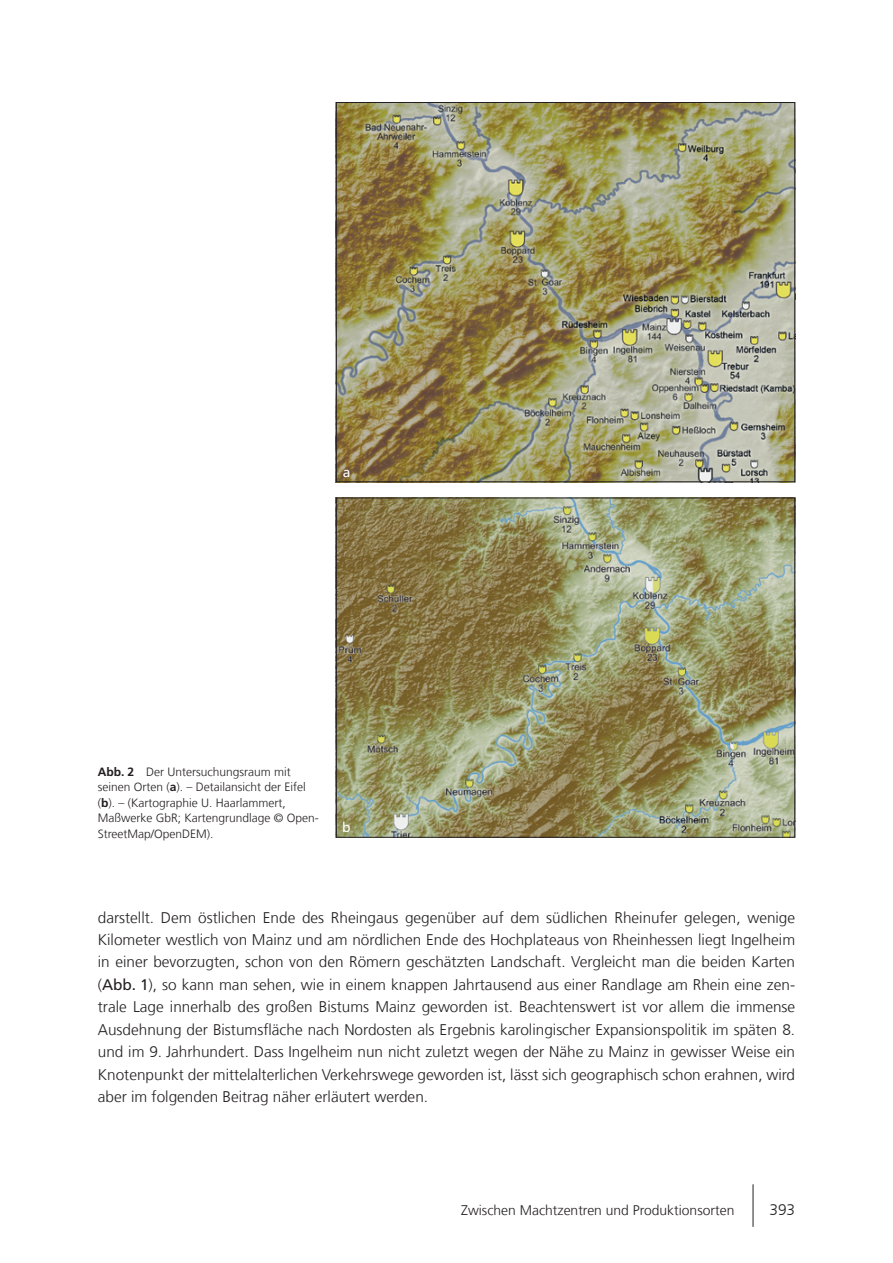
<style>
.page{position:relative;width:893px;height:1263px;background:#fff}
.page>*{position:absolute;margin:0;border:0;box-sizing:border-box;transform-origin:0 0}
.Text_10_25_Raster{font:300 15.3px/22.5px "Frutiger LT Com";color:#231f20;text-align:justify}
.t1{font:300 13.8px "Frutiger LT Com";color:#231f20}
.Verzeichnis_Autor{font:13.8px "Frutiger LT Com";color:#fff}
.Text_8_0__BU___DANK{font:300 12px/15.5px "Frutiger LT Com";color:#231f20}
.s1{font-weight:700}
.s2{font-weight:400}
</style>
<div class="page">
<hr style="left:753px;top:1184px;width:1px;height:43px;background:#231f20">
<img style="left:338px;top:499px;width:455px;height:337px">
<div style="left:336px;top:497px;width:459px;height:341px;border:1px solid #231f20"></div>
<img style="left:338px;top:104px;width:455px;height:376px">
<p class="Verzeichnis_Autor" style="left:343px;top:464px;width:9px">a</p>
<p class="Text_8_0__BU___DANK" style="left:98px;top:764px;width:222px"><span class="s1">Abb. 2</span> Der Untersuchungsraum mit seinen Orten (<span class="s1">a</span>). – Detailansicht der Eifel (<span class="s1">b</span>). – (Kartographie U. Haarlammert, Maßwerke GbR; Kartengrundlage © Open-StreetMap/OpenDEM).</p>
<p class="Verzeichnis_Autor" style="left:342px;top:819px;width:10px">b</p>
<p class="Text_10_25_Raster" style="left:98px;top:906px;width:699px">darstellt. Dem östlichen Ende des Rheingaus gegenüber auf dem südlichen Rheinufer gelegen, wenige Kilometer westlich von Mainz und am nördlichen Ende des Hochplateaus von Rheinhessen liegt Ingelheim in einer bevorzugten, schon von den Römern geschätzten Landschaft. Vergleicht man die beiden Karten (<span class="s2">Abb. 1</span>), so kann man sehen, wie in einem knappen Jahrtausend aus einer Randlage am Rhein eine zen&shy;trale Lage innerhalb des großen Bistums Mainz geworden ist. Beachtenswert ist vor allem die immense Ausdehnung der Bistumsfläche nach Nordosten als Ergebnis karolingischer Expansionspolitik im späten 8. und im 9. Jahrhundert. Dass Ingelheim nun nicht zuletzt wegen der Nähe zu Mainz in gewisser Weise ein Knotenpunkt der mittelalterlichen Verkehrswege geworden ist, lässt sich geographisch schon erahnen, wird aber im folgenden Beitrag näher erläutert werden.</p>
<p class="t1" style="left:461px;top:1202px;width:275px">Zwischen Machtzentren und Produktionsorten</p>
<p class="Text_10_25_Raster" style="left:769px;top:1198px;width:27px">393</p>
</div>
